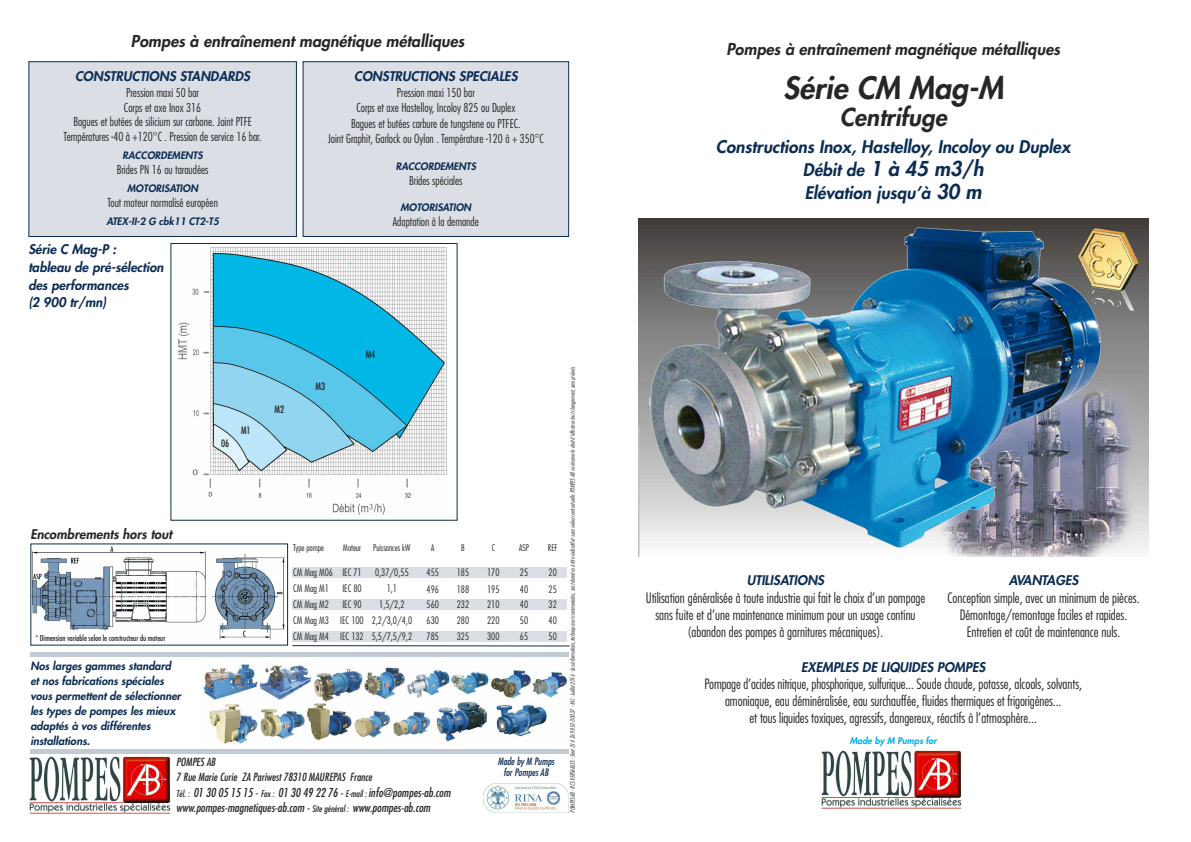
<style>
.page{position:relative;width:1191px;height:842px;background:#fff}
.page>*{position:absolute;margin:0;border:0;box-sizing:border-box;transform-origin:0 0}
.t1{font:italic 800 30px "Futura LT";letter-spacing:.005em;color:#272627}
.t2{font:italic 800 24px "Futura LT";letter-spacing:.005em;color:#272627}
.t3{font:italic 800 20px "Futura LT";color:#0b2c53}
.t4{font:italic 800 17px "Futura LT";letter-spacing:.005em;color:#0b2c53}
.t5{font:italic 800 16px "Futura LT";letter-spacing:.005em;color:#272627}
.t6{font:300 condensed 14px/16.8px "Futura";color:#272627;text-align:center}
.t7{font:italic 800 13px "Futura";letter-spacing:.005em;color:#0b2c53}
.t8{font:italic 800 13px/17.7px "Futura LT";letter-spacing:.005em;color:#0b2c53}
.t9{font:italic 800 13px "Futura";letter-spacing:.005em;color:#272627}
.t10{font:300 condensed 12px/14.4px "Futura";color:#272627;text-align:center}
.t11{font:italic condensed 12px/15.5px "Futura";color:#272627}
.t12{font:italic 800 11px/15px "Futura LT";letter-spacing:.005em;color:#0b2c53}
.t13{font:italic condensed 11px/15.1px "Futura";color:#272627}
.t14{font:300 condensed 10px/16px "Futura";color:#272627}
.t15{font:italic 800 10px "Futura";letter-spacing:.005em;color:#0b2c53}
.t16{font:italic condensed 10px/11px "Futura";color:#0b2c53;text-align:center}
.t17{font:condensed 10px "Futura LT";color:#272627}
.t18{font:300 condensed 9px "Futura";color:#272627}
.t19{font:italic 800 9px "Futura LT";letter-spacing:.005em;color:#00aded}
.t20{font:condensed 8px "Futura LT";color:#272627}
.t21{font:italic 300 condensed 6px "Futura LT";color:#272627}
.s1{font-size:9px}
.s2{font-size:17px}
.s3{font-size:20px}
</style>
<div class="page">
<img style="left:28px;top:756px;width:142px;height:58px">
<img style="left:820px;top:750px;width:142px;height:59px">
<img style="left:178px;top:247px;width:269px;height:268px">
<div style="left:29px;top:62px;width:267px;height:174px;background:#dbdfe5"></div>
<div style="left:28px;top:61px;width:269px;height:176px;border:1px solid #0b2c53"></div>
<div style="left:303px;top:62px;width:265px;height:174px;background:#dbdfe5"></div>
<div style="left:302px;top:61px;width:267px;height:176px;border:1px solid #0b2c53"></div>
<img style="left:32px;top:546px;width:254px;height:94px">
<div style="left:292px;top:567px;width:274px;height:10px;background:#dbdfe5"></div>
<div style="left:292px;top:599px;width:275px;height:10px;background:#dbdfe5"></div>
<div style="left:292px;top:631px;width:274px;height:10px;background:#dbdfe5"></div>
<svg style="left:292px;top:645px;width:278px;height:2px"></svg>
<img style="left:203px;top:664px;width:365px;height:80px">
<hr style="left:30px;top:653px;width:539px;height:4px;background:#c2cad4">
<hr style="left:30px;top:750px;width:539px;height:4px;background:#c2cad4">
<svg style="left:491px;top:792px;width:78px;height:21px"></svg>
<img style="left:483px;top:783px;width:85px;height:29px">
<img style="left:638px;top:218px;width:510px;height:339px">
<p class="t5" style="left:131px;top:33px;width:335px">Pompes à entraînement magnétique métalliques</p>
<p class="t7" style="left:75px;top:70px;width:177px">CONSTRUCTIONS STANDARDS</p>
<p class="t10" style="left:64px;top:87px;width:200px">Pression maxi 50 bar<br>Corps et axe Inox 316<br>Bagues et butées de silicium sur carbone. Joint PTFE Températures -40 à +120°C . Pression de service 16 bar.</p>
<p class="t15" style="left:122px;top:151px;width:82px">RACCORDEMENTS</p>
<p class="t10" style="left:117px;top:163px;width:93px">Brides PN 16 ou taraudées</p>
<p class="t15" style="left:127px;top:184px;width:72px">MOTORISATION</p>
<p class="t10" style="left:107px;top:196px;width:112px">Tout moteur normalisé européen</p>
<p class="t15" style="left:106px;top:217px;width:114px">ATEX-II-2 G cbk11 CT2-T5</p>
<p class="t7" style="left:354px;top:70px;width:165px">CONSTRUCTIONS SPECIALES</p>
<p class="t10" style="left:328px;top:85px;width:218px;line-height:15.5px">Pression maxi 150 bar<br>Corps et axe Hastelloy, Incoloy 825 ou Duplex<br>Bagues et butées carbure de tungstene ou PTFEC.<br>Joint Graphit, Garlock ou Oylon . Température -120 à + 350°C</p>
<p class="t15" style="left:396px;top:162px;width:82px">RACCORDEMENTS</p>
<p class="t10" style="left:409px;top:174px;width:55px">Brides spéciales</p>
<p class="t15" style="left:400px;top:203px;width:72px">MOTORISATION</p>
<p class="t10" style="left:393px;top:215px;width:87px">Adaptation à la demande</p>
<p class="t8" style="left:28px;top:242px;width:137px">Série C Mag-P :<br>tableau de pré-sélection des performances<br>(2 900 tr/mn)</p>
<p class="t9" style="left:30px;top:527px;width:143px">Encombrements hors tout</p>
<p class="t20" style="left:35px;top:635px;width:132px">* Dimension variable selon le constructeur du moteur</p>
<p class="t12" style="left:30px;top:659px;width:152px">Nos larges gammes standard et nos fabrications spéciales vous permettent de sélectionner les types de pompes les mieux adaptés à vos différentes installations.</p>
<p class="t17" style="left:221px;top:439px;width:10px">06</p>
<p class="t17" style="left:241px;top:426px;width:11px">M1</p>
<p class="t17" style="left:274px;top:405px;width:11px">M2</p>
<p class="t17" style="left:315px;top:382px;width:11px">M3</p>
<p class="t17" style="left:366px;top:350px;width:11px">M4</p>
<p class="t18" style="left:293px;top:543px;width:32px">Type pompe</p>
<p class="t14" style="left:293px;top:565px;width:41px">CM Mag M06<br>CM Mag M1<br>CM Mag M2<br>CM Mag M3<br>CM Mag M4</p>
<p class="t18" style="left:343px;top:543px;width:20px">Moteur</p>
<p class="t14" style="left:340px;top:565px;width:25px">IEC 71<br>IEC 80<br>IEC 90<br>IEC 100<br>IEC 132</p>
<p class="t18" style="left:373px;top:543px;width:39px">Puissances kW</p>
<p class="t14" style="left:372px;top:565px;width:42px;text-align:center">0,37/0,55<br>1,1<br>1,5/2,2<br>2,2/3,0/4,0<br>5,5/7,5/9,2</p>
<p class="t18" style="left:431px;top:543px;width:5px">A</p>
<p class="t14" style="left:426px;top:564px;width:14px;line-height:17px">455<br>496</p>
<p class="t14" style="left:426px;top:597px;width:14px;text-align:justify">560<br>630<br>785</p>
<p class="t18" style="left:461px;top:543px;width:5px">B</p>
<p class="t14" style="left:457px;top:564px;width:14px;line-height:17px">185<br>188</p>
<p class="t14" style="left:457px;top:597px;width:14px;text-align:justify">232<br>280<br>325</p>
<p class="t13" style="left:176px;top:755px;width:197px">POMPES AB<br>7 Rue Marie Curie ZA Pariwest 78310 MAUREPAS France</p>
<p class="t11" style="left:176px;top:785px;width:276px"><span class="s1">Tél. :</span> 01 30 05 15 15 - <span class="s1">Fax :</span> 01 30 49 22 76 - <span class="s1">E-mail :</span> info@pompes-ab.com www.pompes-magnetiques-ab.com - <span class="s1">Site général :</span> www.pompes-ab.com</p>
<p class="t18" style="left:492px;top:543px;width:5px">C</p>
<p class="t14" style="left:487px;top:564px;width:14px;line-height:17px">170<br>195</p>
<p class="t14" style="left:487px;top:597px;width:14px;text-align:justify">210<br>220<br>300</p>
<p class="t18" style="left:519px;top:543px;width:12px">ASP</p>
<p class="t14" style="left:520px;top:564px;width:10px;line-height:17px">25<br>40</p>
<p class="t14" style="left:520px;top:597px;width:10px;text-align:justify">40<br>50<br>65</p>
<p class="t18" style="left:548px;top:543px;width:11px">REF</p>
<p class="t14" style="left:548px;top:564px;width:10px;line-height:17px">20<br>25</p>
<p class="t14" style="left:548px;top:597px;width:10px;text-align:justify">32<br>40<br>50</p>
<p class="t16" style="left:498px;top:757px;width:58px">Made by M Pumps for Pompes AB</p>
<p class="t21" style="left:570px;top:813px;width:449px;rotate:-90deg">POMPES AB - RCS VERSAILLES - Siret 314 269 853 00037 - MC - Juillet 2016 - Les informations, techniques et commerciales, sont données à titre indicatif et sans valeur contractuelle. POMPES AB se réserve le droit d ’effectuer tout changement, sans préavis.</p>
<p class="t5" style="left:726px;top:42px;width:335px">Pompes à entraînement magnétique métalliques</p>
<p class="t1" style="left:783px;top:74px;width:221px">Série CM Mag-M</p>
<p class="t2" style="left:839px;top:106px;width:109px">Centrifuge</p>
<p class="t4" style="left:716px;top:139px;width:356px">Constructions Inox, Hastelloy, Incoloy ou Duplex</p>
<p class="t3" style="left:803px;top:159px;width:182px"><span class="s2">Débit de</span> 1 à 45 m3/h</p>
<p class="t4" style="left:805px;top:185px;width:178px">Elévation jusqu’à <span class="s3">30 m</span></p>
<p class="t7" style="left:747px;top:574px;width:79px">UTILISATIONS</p>
<p class="t6" style="left:645px;top:590px;width:281px">Utilisation généralisée à toute industrie qui fait le choix d’un pompage sans fuite et d’une maintenance minimum pour un usage continu (abandon des pompes à garnitures mécaniques).</p>
<p class="t7" style="left:1008px;top:574px;width:71px">AVANTAGES</p>
<p class="t6" style="left:947px;top:590px;width:194px">Conception simple, avec un minimum de pièces.<br>Démontage/remontage faciles et rapides.<br>Entretien et coût de maintenance nuls.</p>
<p class="t7" style="left:801px;top:661px;width:186px">EXEMPLES DE LIQUIDES POMPES</p>
<p class="t6" style="left:704px;top:677px;width:379px">Pompage d’acides nitrique, phosphorique, sulfurique... Soude chaude, potasse, alcools, solvants, amoniaque, eau déminéralisée, eau surchauffée, fluides thermiques et frigorigènes...<br>et tous liquides toxiques, agressifs, dangereux, réactifs à l’atmosphère...</p>
<p class="t19" style="left:849px;top:736px;width:88px">Made by M Pumps for</p>
</div>
